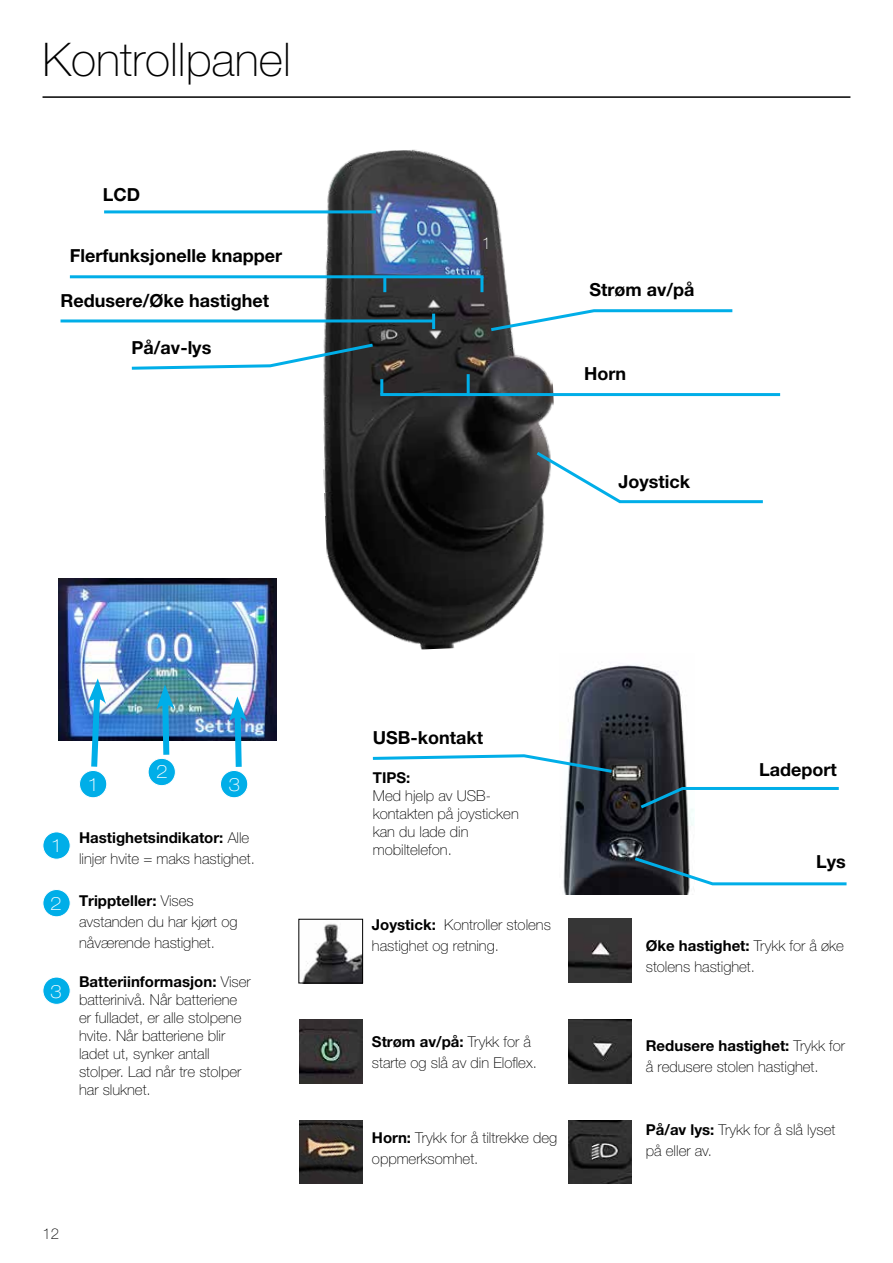
<style>
.page{position:relative;width:893px;height:1263px;background:#fff}
.page>*{position:absolute;margin:0;border:0;box-sizing:border-box;transform-origin:0 0}
.t1{font:100 46.5px "Helvetica Neue LT Pro";color:#000}
.t2{font:700 18px "Helvetica Neue LT Pro";color:#000}
.t3{font:100 expanded 18px "Helvetica Neue LT Pro";color:#fff}
.t4{font:100 16.35px "Helvetica Neue LT Pro";color:#fff}
.t5{font:100 15px/18px "Helvetica Neue LT Pro";color:#000}
.t6{font:700 15px "Helvetica Neue LT Pro";color:#000}
.s1{font-weight:700}
</style>
<div class="page">
<img style="left:563px;top:665px;width:131px;height:229px">
<hr style="left:43px;top:96px;width:807px;height:2px;background:#000">
<img style="left:310px;top:149px;width:254px;height:501px">
<hr style="left:104px;top:210px;width:272px;height:3px;background:#00aee8">
<svg style="left:488px;top:308px;width:245px;height:25px"></svg>
<svg style="left:533px;top:449px;width:230px;height:56px"></svg>
<svg style="left:637px;top:785px;width:202px;height:26px"></svg>
<hr style="left:70px;top:275px;width:413px;height:3px;background:#00aee8">
<hr style="left:61px;top:319px;width:372px;height:3px;background:#00aee8">
<hr style="left:383px;top:277px;width:3px;height:15px;background:#00aee8">
<hr style="left:480px;top:277px;width:3px;height:15px;background:#00aee8">
<hr style="left:380px;top:393px;width:400px;height:3px;background:#00aee8">
<hr style="left:380px;top:379px;width:3px;height:16px;background:#00aee8">
<hr style="left:467px;top:374px;width:3px;height:22px;background:#00aee8">
<svg style="left:131px;top:342px;width:245px;height:29px"></svg>
<div style="left:80px;top:770px;width:27px;height:28px;background:#00aee8;border-radius:50%"></div>
<div style="left:79px;top:770px;width:28px;height:28px;border:1px solid #fff;border-radius:50%"></div>
<div style="left:220px;top:770px;width:28px;height:28px;background:#00aee8;border-radius:50%"></div>
<div style="left:220px;top:770px;width:28px;height:28px;border:1px solid #fff;border-radius:50%"></div>
<img style="left:59px;top:578px;width:218px;height:163px">
<svg style="left:372px;top:753px;width:243px;height:22px"></svg>
<svg style="left:631px;top:855px;width:216px;height:32px"></svg>
<svg style="left:88px;top:678px;width:18px;height:95px"></svg>
<svg style="left:229px;top:696px;width:18px;height:77px"></svg>
<img style="left:302px;top:923px;width:59px;height:58px">
<div style="left:299px;top:919px;width:64px;height:64px;border:1px solid #000"></div>
<img style="left:299px;top:1020px;width:64px;height:63px">
<img style="left:299px;top:1120px;width:64px;height:64px">
<img style="left:568px;top:919px;width:64px;height:64px">
<img style="left:568px;top:1019px;width:64px;height:64px">
<img style="left:568px;top:1120px;width:64px;height:64px">
<hr style="left:432px;top:314px;width:3px;height:15px;background:#00aee8">
<div style="left:148px;top:758px;width:27px;height:28px;background:#00aee8;border-radius:50%"></div>
<div style="left:148px;top:758px;width:28px;height:28px;border:1px solid #fff;border-radius:50%"></div>
<svg style="left:156px;top:684px;width:19px;height:77px"></svg>
<div style="left:43px;top:832px;width:27px;height:27px;background:#00aee8;border-radius:50%"></div>
<div style="left:43px;top:831px;width:28px;height:28px;border:1px solid #fff;border-radius:50%"></div>
<div style="left:43px;top:977px;width:27px;height:27px;background:#00aee8;border-radius:50%"></div>
<div style="left:43px;top:977px;width:28px;height:28px;border:1px solid #fff;border-radius:50%"></div>
<div style="left:43px;top:889px;width:27px;height:28px;background:#00aee8;border-radius:50%"></div>
<div style="left:43px;top:889px;width:28px;height:28px;border:1px solid #fff;border-radius:50%"></div>
<h1 class="t1" style="left:43px;top:33px;width:250px">Kontrollpanel</h1>
<p class="t2" style="left:103px;top:183px;width:39px">LCD</p>
<p class="t2" style="left:70px;top:245px;width:214px">Flerfunksjonelle knapper</p>
<p class="t2" style="left:61px;top:289px;width:210px">Redusere/Øke hastighet</p>
<p class="t2" style="left:132px;top:336px;width:81px">På/av-lys</p>
<p class="t4" style="left:482px;top:234px;width:11px">1</p>
<p class="t2" style="left:589px;top:279px;width:107px">Strøm av/på</p>
<p class="t2" style="left:584px;top:362px;width:44px">Horn</p>
<p class="t2" style="left:618px;top:470px;width:73px">Joystick</p>
<p class="t4" style="left:52px;top:834px;width:11px">1</p>
<p class="t3" style="left:53px;top:835px;width:9px">1</p>
<p class="t3" style="left:50px;top:893px;width:13px">2<sup>2</sup></p>
<p class="t4" style="left:52px;top:979px;width:11px">2</p>
<p class="t3" style="left:50px;top:981px;width:13px">3</p>
<p class="t3" style="left:156px;top:761px;width:13px">2</p>
<p class="t3" style="left:89px;top:773px;width:9px">1</p>
<p class="t3" style="left:229px;top:773px;width:13px">3</p>
<p class="t5" style="left:79px;top:827px;width:177px;line-height:21px"><span class="s1">Hastighetsindikator:</span> Alle linjer hvite = maks hastighet.</p>
<p class="t5" style="left:79px;top:890px;width:160px;line-height:21px"><span class="s1">Trippteller:</span> Vises avstanden du har kjørt og nåværende hastighet.</p>
<p class="t5" style="left:79px;top:973px;width:173px"><span class="s1">Batteriinformasjon:</span> Viser batterinivå. Når batteriene er fulladet, er alle stolpene hvite. Når batteriene blir ladet ut, synker antall stolper. Lad når tre stolper har sluknet.</p>
<p class="t5" style="left:43px;top:1224px;width:18px">12</p>
<p class="t2" style="left:373px;top:726px;width:112px">USB-kontakt</p>
<p class="t6" style="left:373px;top:768px;width:39px">TIPS:</p>
<p class="t5" style="left:373px;top:786px;width:147px">Med hjelp av USB&shy;kontakten på joysticken kan du lade din mobiltelefon.</p>
<p class="t5" style="left:372px;top:914px;width:180px;line-height:21px"><span class="s1">Joystick:</span> Kontroller stolens hastighet og retning.</p>
<p class="t5" style="left:372px;top:1031px;width:166px;line-height:21px"><span class="s1">Strøm av/på:</span> Trykk for å starte og slå av din Eloflex.</p>
<p class="t5" style="left:372px;top:1127px;width:187px;line-height:21px"><span class="s1">Horn:</span> Trykk for å tiltrekke deg oppmerksomhet.</p>
<p class="t2" style="left:759px;top:758px;width:79px">Ladeport</p>
<p class="t2" style="left:816px;top:850px;width:31px">Lys</p>
<p class="t5" style="left:646px;top:935px;width:200px;line-height:21px"><span class="s1">Øke hastighet:</span> Trykk for å øke stolens hastighet.</p>
<p class="t5" style="left:646px;top:1035px;width:201px;line-height:21px"><span class="s1">Redusere hastighet:</span> Trykk for å redusere stolen hastighet.</p>
<p class="t5" style="left:646px;top:1119px;width:191px;line-height:21px"><span class="s1">På/av lys:</span> Trykk for å slå lyset på eller av.</p>
</div>
